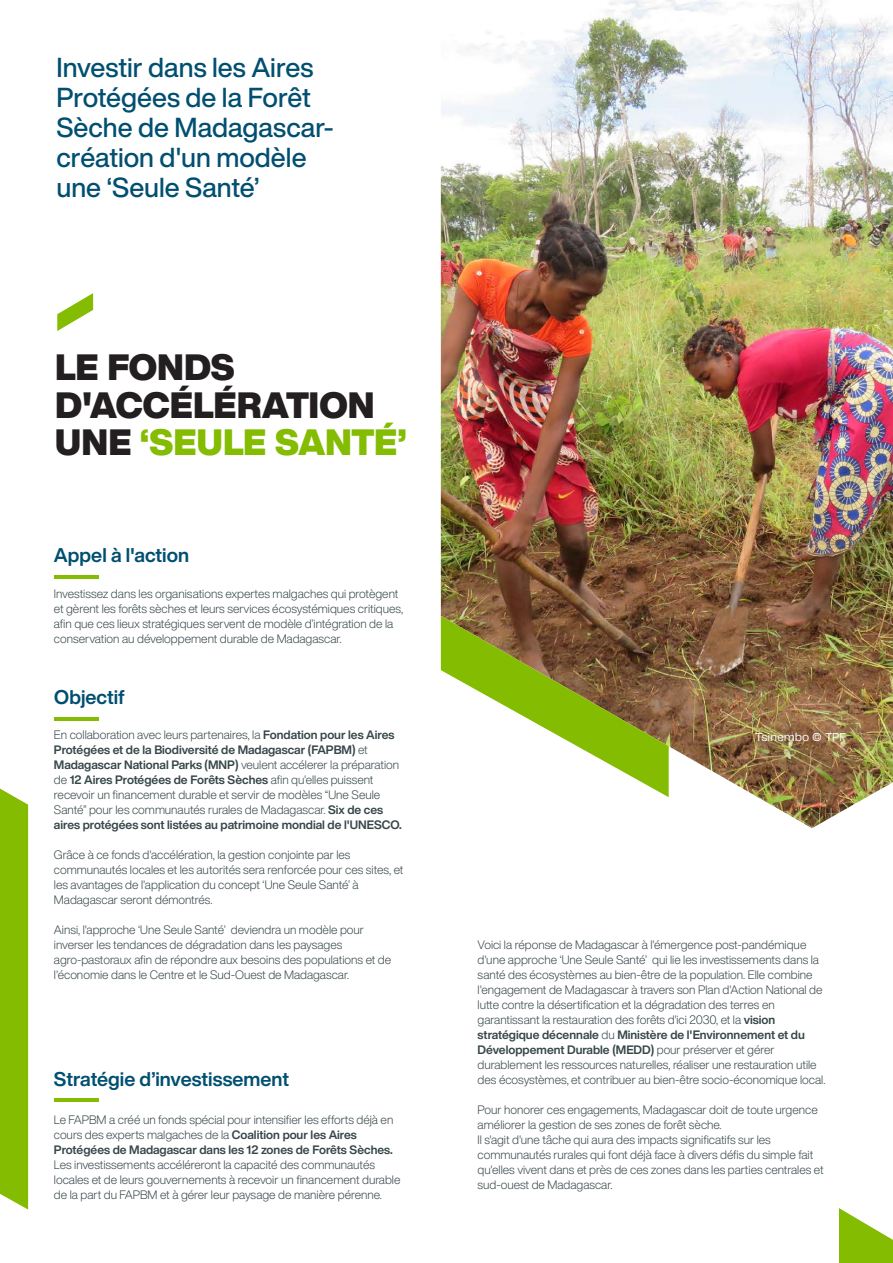
<style>
.page{position:relative;width:893px;height:1263px;background:#fff}
.page>*{position:absolute;margin:0;border:0;box-sizing:border-box;transform-origin:0 0}
.t1{font:900 36px/37.5px "Helvetica Now Display";color:#231f20}
.t2{font:500 27px/30px "Helvetica Now Display";color:#004f71}
.t3{font:700 19.5px "Helvetica Now Display";color:#004f71}
.t4{font:300 12px/15px "Helvetica Now Display";color:#364649}
.t5{font:12px "Telegraf";letter-spacing:-.01em;color:#fff}
.s1{color:#83bc00}
.s2{font-weight:700}
</style>
<div class="page">
<svg style="left:57px;top:293px;width:36px;height:38px"></svg>
<svg style="left:839px;top:1208px;width:54px;height:55px"></svg>
<img style="left:441px;top:0;width:452px;height:828px">
<svg style="left:441px;top:616px;width:228px;height:181px"></svg>
<div style="left:0;top:788px;width:28px;height:421px;background:#83bc00"></div>
<hr style="left:54px;top:575px;width:44px;height:4px;background:#83bc00">
<hr style="left:54px;top:1098px;width:44px;height:4px;background:#83bc00">
<hr style="left:54px;top:717px;width:45px;height:3px;background:#83bc00">
<h2 class="t2" style="left:56px;top:52px;width:279px">Investir dans les Aires<br>Protégées de la Forêt<br>Sèche de Madagascar&shy;création d'un modèle une ‘Seule Santé’</h2>
<h1 class="t1" style="left:55px;top:349px;width:353px">LE FONDS<br>D'ACCÉLÉRATION<br>UNE <span class="s1">‘SEULE SANTÉ’</span></h1>
<h3 class="t3" style="left:54px;top:542px;width:137px">Appel à l'action</h3>
<p class="t4" style="left:54px;top:586px;width:351px">Investissez dans les organisations expertes malgaches qui protègent et gèrent les forêts sèches et leurs services écosystémiques critiques, afin que ces lieux stratégiques servent de modèle d’intégration de la conservation au développement durable de Madagascar.</p>
<h3 class="t3" style="left:54px;top:683px;width:72px">Objectif</h3>
<p class="t4" style="left:54px;top:727px;width:349px">En collaboration avec leurs partenaires, la <span class="s2">Fondation pour les Aires Protégées et de la Biodiversité de Madagascar (FAPBM)</span> et <span class="s2">Madagascar National Parks (MNP)</span> veulent accélerer la préparation de <span class="s2">12 Aires Protégées de Forêts Sèches</span> afin qu'elles puissent recevoir un financement durable et servir de modèles “Une Seule Santé” pour les communautés rurales de Madagascar. <span class="s2">Six de ces aires protégées sont listées au patrimoine mondial de l'UNESCO.</span></p>
<p class="t4" style="left:54px;top:847px;width:351px">Grâce à ce fonds d'accélération, la gestion conjointe par les communautés locales et les autorités sera renforcée pour ces sites, et les avantages de l'application du concept ‘Une Seule Santé’ à Madagascar seront démontrés.</p>
<p class="t4" style="left:54px;top:922px;width:339px">Ainsi, l'approche ‘Une Seule Santé’ deviendra un modèle pour inverser les tendances de dégradation dans les paysages agro-pastoraux afin de répondre aux besoins des populations et de l'économie dans le Centre et le Sud-Ouest de Madagascar.</p>
<h3 class="t3" style="left:54px;top:1065px;width:237px">Stratégie d’investissement</h3>
<p class="t4" style="left:54px;top:1112px;width:341px">Le FAPBM a créé un fonds spécial pour intensifier les efforts déjà en cours des experts malgaches de la <span class="s2">Coalition pour les Aires<br>Protégées de Madagascar dans les 12 zones de Forêts Sèches.</span></p>
<p class="t4" style="left:54px;top:1157px;width:348px">Les investissements accéléreront la capacité des communautés locales et de leurs gouvernements à recevoir un financement durable de la part du FAPBM et à gérer leur paysage de manière pérenne.</p>
<p class="t5" style="left:755px;top:729px;width:93px">Tsinembo © TPF</p>
<p class="t4" style="left:478px;top:937px;width:349px">Voici la réponse de Madagascar à l'émergence post-pandémique d'une approche ‘Une Seule Santé’ qui lie les investissements dans la santé des écosystèmes au bien-être de la population. Elle combine l'engagement de Madagascar à travers son Plan d'Action National de lutte contre la désertification et la dégradation des terres en garantissant la restauration des forêts d'ici 2030, et la <span class="s2">vision stratégique décennale</span> du <span class="s2">Ministère de l'Environnement et du Développement Durable (MEDD)</span> pour préserver et gérer durablement les ressources naturelles, réaliser une restauration utile des écosystèmes, et contribuer au bien-être socio-économique local.</p>
<p class="t4" style="left:478px;top:1102px;width:347px">Pour honorer ces engagements, Madagascar doit de toute urgence améliorer la gestion de ses zones de forêt sèche.<br>Il s'agit d'une tâche qui aura des impacts significatifs sur les communautés rurales qui font déjà face à divers défis du simple fait qu'elles vivent dans et près de ces zones dans les parties centrales et sud-ouest de Madagascar.</p>
</div>
